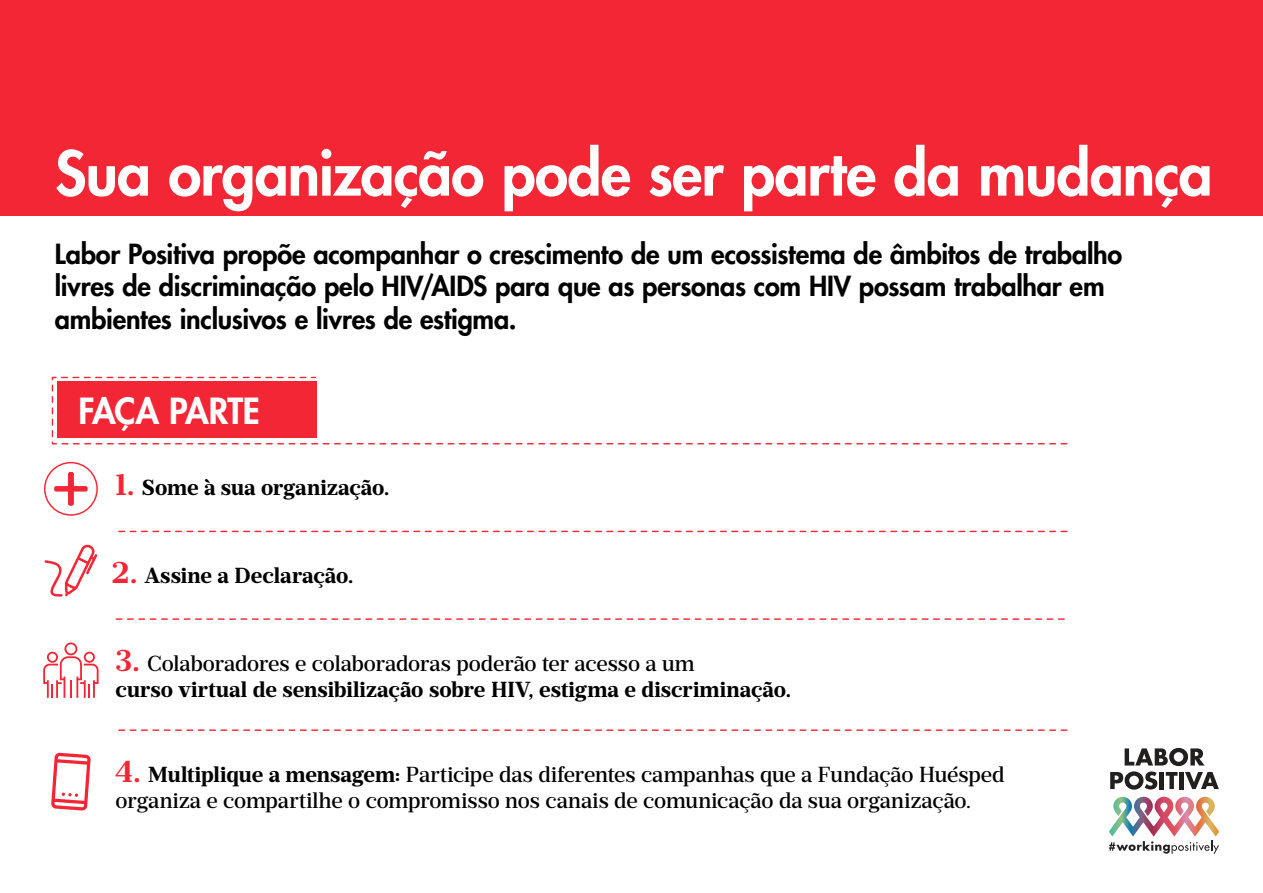
<style>
.page{position:relative;width:1263px;height:893px;background:#fff}
.page>*{position:absolute;margin:0;border:0;box-sizing:border-box;transform-origin:0 0}
.t1{font:800 60px "Futura Std";letter-spacing:-.01em;color:#fff}
.t2{font:800 35.1px "Futura Std";letter-spacing:-.02em;color:#fff}
.t3{font:800 27px/32.4px "Futura Std";letter-spacing:-.01em;color:#000}
.t4{font:700 21.75px/26.1px "Prumo Text";color:#000}
.t5{font:500 21.75px/26.1px "Prumo Text";color:#000}
.s1{font-size:30px;color:#f22635}
.s2{font-weight:500}
.s3{font-weight:700;font-size:30px;color:#f22635}
.s4{font-weight:700}
</style>
<div class="page">
<svg style="left:1110px;top:748px;width:109px;height:42px"></svg>
<img style="left:1109px;top:796px;width:110px;height:58px">
<div style="left:0;top:0;width:1263px;height:215px;background:#f22635"></div>
<svg style="left:51px;top:753px;width:40px;height:58px"></svg>
<svg style="left:43px;top:642px;width:56px;height:56px"></svg>
<svg style="left:45px;top:544px;width:52px;height:53px"></svg>
<div style="left:54px;top:486px;width:34px;height:6px;border:3px solid #f22635"></div>
<div style="left:68px;top:472px;width:6px;height:34px;border:3px solid #f22635"></div>
<div style="left:44px;top:462px;width:54px;height:54px;border:1px solid #f22635;border-radius:50%"></div>
<svg style="left:118px;top:531px;width:949px;height:1px"></svg>
<svg style="left:51px;top:376px;width:1017px;height:69px"></svg>
<svg style="left:116px;top:618px;width:949px;height:2px"></svg>
<svg style="left:118px;top:729px;width:949px;height:2px"></svg>
<div style="left:57px;top:382px;width:260px;height:56px;background:#f22635"></div>
<h1 class="t1" style="left:55px;top:135px;width:1159px">Sua organização pode ser parte da mudança</h1>
<p class="t3" style="left:55px;top:238px;width:1069px">Labor Positiva propõe acompanhar o crescimento de um ecossistema de âmbitos de trabalho livres de discriminação pelo HIV/AIDS para que as personas com HIV possam trabalhar em ambientes inclusivos e livres de estigma.</p>
<p class="t2" style="left:78px;top:388px;width:183px">FAÇA PARTE</p>
<p class="t4" style="left:116px;top:476px;width:275px"><span class="s1">1.</span> Some à sua organização.</p>
<p class="t4" style="left:112px;top:563px;width:243px"><span class="s1">2.</span> Assine a Declaração.</p>
<p class="t4" style="left:116px;top:651px;width:677px"><span class="s1">3.</span> <span class="s2">Colaboradores e colaboradoras poderão ter acesso a um<br></span>curso virtual de sensibilização sobre HIV, estigma e discriminação.</p>
<p class="t5" style="left:116px;top:762px;width:891px"><span class="s3">4.</span> <span class="s4">Multiplique a mensagem:</span> Participe das diferentes campanhas que a Fundação Huésped organiza e compartilhe o compromisso nos canais de comunicação da sua organização.</p>
</div>
